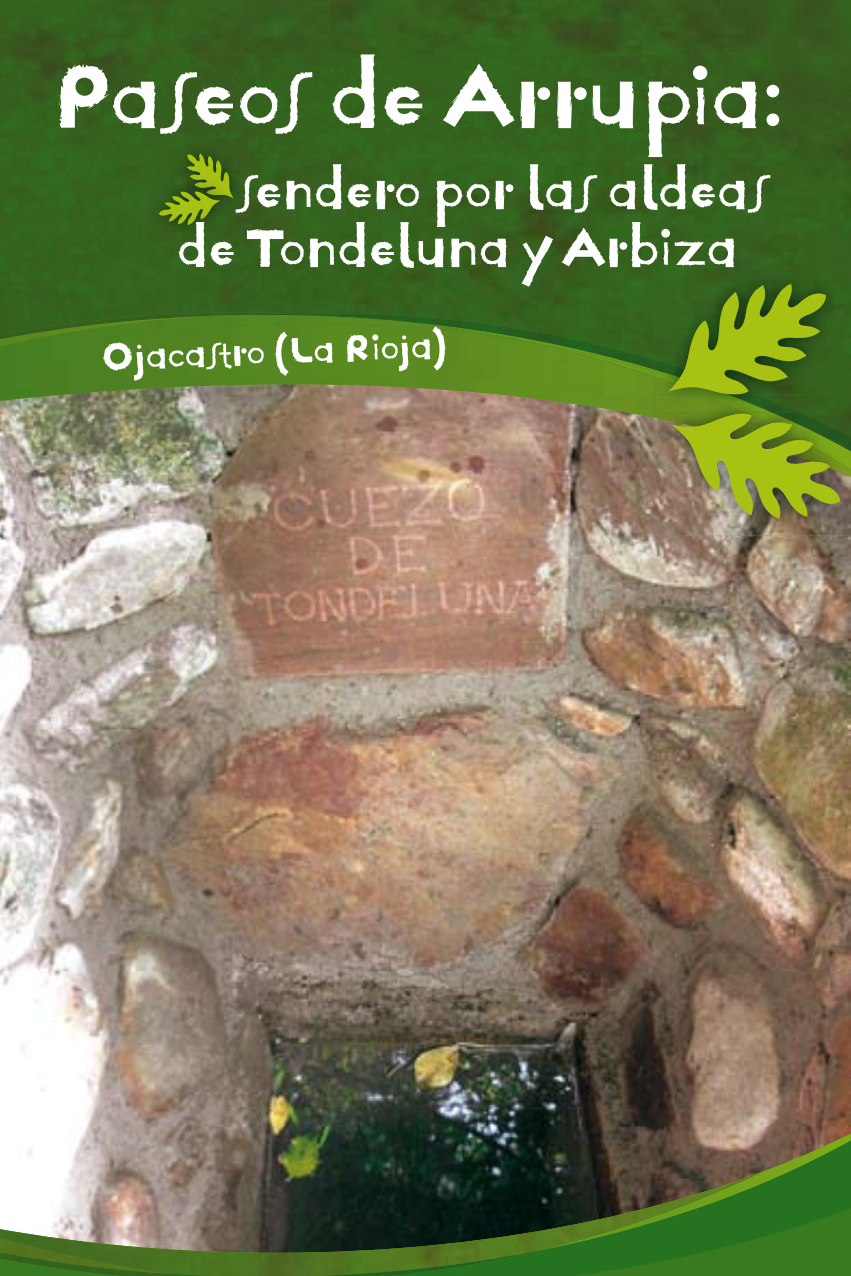
<style>
.page{position:relative;width:851px;height:1276px;background:#fff}
.page>*{position:absolute;margin:0;border:0;box-sizing:border-box;transform-origin:0 0}
.t1{font:114.6px "Farmhaus Not So Normal ITCTT";color:#fff}
.t2{font:70.2px/57.9px "Farmhaus Not So Normal ITCTT";color:#fff}
.t3{font:48.9px "Farmhaus Not So Normal ITCTT";color:#fff}
</style>
<div class="page">
<img style="left:0;top:0;width:106px;height:292px">
<img style="left:106px;top:0;width:744px;height:65px">
<img style="left:106px;top:132px;width:744px;height:160px">
<div style="left:779px;top:65px;width:71px;height:67px;background:#36591e"></div>
<img style="left:58px;top:54px;width:721px;height:103px">
<img style="left:233px;top:157px;width:16px;height:57px">
<img style="left:170px;top:137px;width:79px;height:20px">
<div style="left:142px;top:174px;width:93px;height:68px;background:#345f1e"></div>
<img style="left:233px;top:174px;width:2px;height:40px">
<svg style="left:159px;top:153px;width:74px;height:72px;background:#597c18"></svg>
<div style="left:763px;top:1252px;width:87px;height:24px;background:#39791f"></div>
<img style="left:354px;top:1252px;width:409px;height:24px">
<img style="left:0;top:1252px;width:354px;height:24px">
<svg style="left:0;top:292px;width:850px;height:92px;background:#47781f"></svg>
<img style="left:0;top:384px;width:850px;height:868px">
<div style="left:654px;top:267px;width:189px;height:127px;background:#34611d"></div>
<img style="left:654px;top:360px;width:14px;height:10px">
<img style="left:654px;top:370px;width:14px;height:7px">
<img style="left:654px;top:377px;width:14px;height:36px">
<svg style="left:668px;top:284px;width:157px;height:110px;background:#678a17"></svg>
<img style="left:843px;top:394px;width:7px;height:19px">
<img style="left:658px;top:418px;width:192px;height:117px">
<img style="left:799px;top:394px;width:44px;height:19px">
<img style="left:772px;top:394px;width:27px;height:17px">
<img style="left:745px;top:394px;width:27px;height:17px">
<img style="left:658px;top:394px;width:87px;height:19px">
<svg style="left:672px;top:411px;width:168px;height:108px;background:#889730"></svg>
<h1 class="t1" style="left:51px;top:31px;width:731px">Paseos de Arrupia:</h1>
<p class="t2" style="left:177px;top:160px;width:593px;text-indent:59px">sendero por las aldeas de Tondeluna y Arbiza</p>
<p class="t3" style="left:100px;top:329px;width:348px;rotate:-2deg">Ojacastro (La Rioja)</p>
</div>
